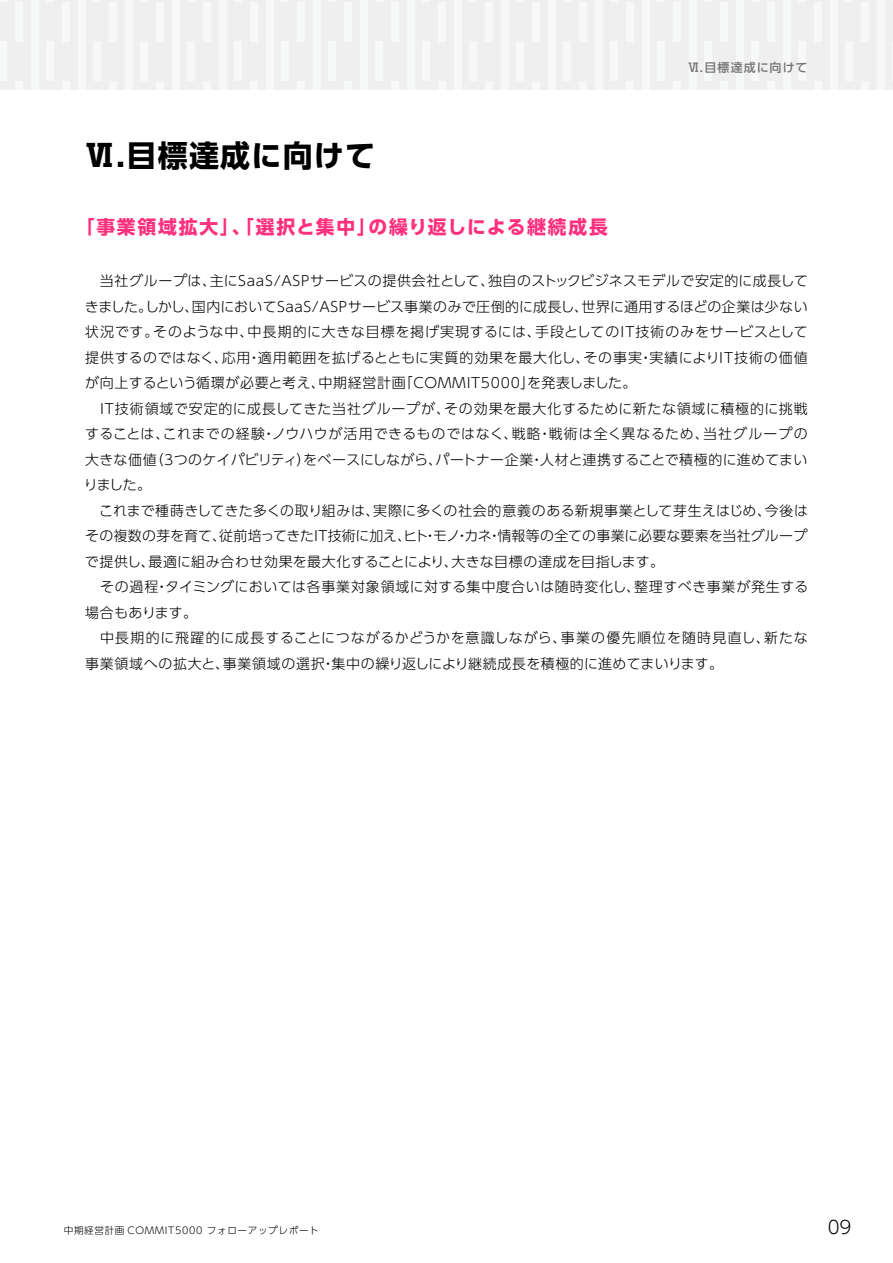
<style>
.page{position:relative;width:893px;height:1263px;background:#fff}
.page>*{position:absolute;margin:0;border:0;box-sizing:border-box;transform-origin:0 0}
.t1{font:700 30px "UD Shin Go Pro";letter-spacing:.04em;color:#000}
.t2{font:700 18.75px "UD Shin Go Pro";letter-spacing:.1em;color:#ff307d}
.t3{font:300 18px "UD Shin Go Pro";color:#000}
.t4{font:300 13.95px/25.5px "UD Shin Go Pro";letter-spacing:.035em;color:#000}
.t5{font:500 12px "UD Shin Go Pro";letter-spacing:.09em;color:#747374}
.t6{font:300 9.6px "UD Shin Go Pro";letter-spacing:.07em;color:#000}
</style>
<div class="page">
<div style="left:0;top:0;width:893px;height:89px;background:#efefef"></div>
<h1 class="t1" style="left:85px;top:132px;width:292px">Ⅵ.目標達成に向けて</h1>
<h2 class="t2" style="left:76px;top:211px;width:534px">「事業領域拡大」、「選択と集中」の繰り返しによる継続成長</h2>
<p class="t5" style="left:687px;top:57px;width:122px">Ⅵ.目標達成に向けて</p>
<p class="t4" style="left:84px;top:268px;width:726px">　当社グループは、主にSaaS/ASPサービスの提供会社として、独自のストックビジネスモデルで安定的に成長してきました。しかし、国内においてSaaS/ASPサービス事業のみで圧倒的に成長し、世界に通用するほどの企業は少ない状況です。そのような中、中長期的に大きな目標を掲げ実現するには、手段としてのIT技術のみをサービスとして提供するのではなく、応用・適用範囲を拡げるとともに実質的効果を最大化し、その事実・実績によりIT技術の価値が向上するという循環が必要と考え、中期経営計画「COMMIT5000」を発表しました。<br>　IT技術領域で安定的に成長してきた当社グループが、その効果を最大化するために新たな領域に積極的に挑戦することは、これまでの経験・ノウハウが活用できるものではなく、戦略・戦術は全く異なるため、当社グループの大きな価値（３つのケイパビリティ）をベースにしながら、パートナー企業・人材と連携することで積極的に進めてまいりました。<br>　これまで種蒔きしてきた多くの取り組みは、実際に多くの社会的意義のある新規事業として芽生えはじめ、今後はその複数の芽を育て、従前培ってきたIT技術に加え、ヒト・モノ・カネ・情報等の全ての事業に必要な要素を当社グループで提供し、最適に組み合わせ効果を最大化することにより、大きな目標の達成を目指します。<br>　その過程・タイミングにおいては各事業対象領域に対する集中度合いは随時変化し、整理すべき事業が発生する場合もあります。</p>
<p class="t4" style="left:85px;top:625px;width:724px;text-indent:15px">中長期的に飛躍的に成長することにつながるかどうかを意識しながら、事業の優先順位を随時見直し、新たな事業領域への拡大と、事業領域の選択・集中の繰り返しにより継続成長を積極的に進めてまいります。</p>
<p class="t6" style="left:64px;top:1223px;width:257px">中期経営計画 COMMIT5000 フォローアップレポート</p>
<p class="t3" style="left:828px;top:1212px;width:25px">09</p>
</div>
